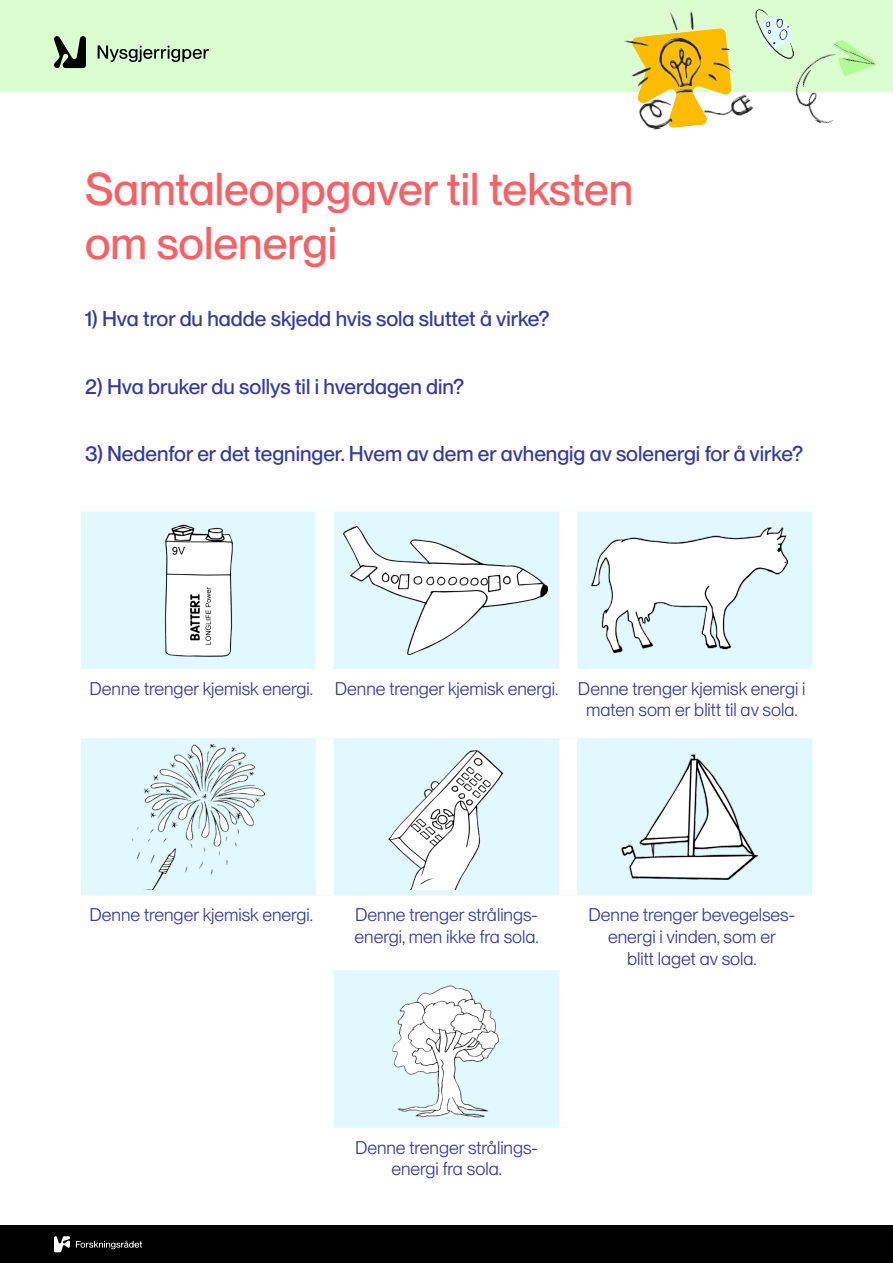
<style>
.page{position:relative;width:893px;height:1263px;background:#fff}
.page>*{position:absolute;margin:0;border:0;box-sizing:border-box;transform-origin:0 0}
.Tittel{font:500 45px/54px "PP Neue Montreal";color:#f66166}
.Mellomtittel_1{font:500 21px "PP Neue Montreal";color:#3339a2}
.Tekst_bildeoppgave{font:18px/21.6px "PP Neue Montreal";color:#3339a2;text-align:center}
</style>
<div class="page">
<div style="left:0;top:0;width:893px;height:91px;background:#dafed0"></div>
<div style="left:0;top:1225px;width:893px;height:38px;background:#000"></div>
<img style="left:622px;top:11px;width:133px;height:119px">
<img style="left:756px;top:10px;width:36px;height:49px">
<img style="left:786px;top:37px;width:90px;height:87px">
<svg style="left:98px;top:45px;width:111px;height:17px"></svg>
<svg style="left:54px;top:36px;width:32px;height:32px"></svg>
<svg style="left:54px;top:1236px;width:16px;height:16px"></svg>
<svg style="left:76px;top:1241px;width:66px;height:8px"></svg>
<svg style="left:81px;top:512px;width:731px;height:616px"></svg>
<div style="left:316px;top:512px;width:18px;height:157px;background:#fff"></div>
<div style="left:559px;top:512px;width:18px;height:157px;background:#fff"></div>
<div style="left:316px;top:669px;width:18px;height:69px;background:#fff"></div>
<div style="left:559px;top:669px;width:18px;height:69px;background:#fff"></div>
<div style="left:316px;top:738px;width:18px;height:157px;background:#fff"></div>
<div style="left:559px;top:738px;width:18px;height:157px;background:#fff"></div>
<div style="left:316px;top:895px;width:18px;height:75px;background:#fff"></div>
<div style="left:559px;top:895px;width:18px;height:75px;background:#fff"></div>
<div style="left:316px;top:970px;width:18px;height:158px;background:#fff"></div>
<div style="left:559px;top:970px;width:18px;height:158px;background:#fff"></div>
<img style="left:163px;top:523px;width:72px;height:134px">
<img style="left:343px;top:526px;width:205px;height:128px">
<img style="left:591px;top:528px;width:196px;height:125px">
<img style="left:133px;top:744px;width:132px;height:145px">
<img style="left:389px;top:750px;width:113px;height:139px">
<div style="left:577px;top:744px;width:224px;height:145px;background:#e0f8fe"></div>
<img style="left:621px;top:755px;width:136px;height:124px">
<div style="left:334px;top:976px;width:223px;height:146px;background:#e0f8fe"></div>
<img style="left:392px;top:985px;width:107px;height:133px">
<h1 class="Tittel" style="left:85px;top:162px;width:550px">Samtaleoppgaver til teksten om solenergi</h1>
<h2 class="Mellomtittel_1" style="left:85px;top:306px;width:466px">1) Hva tror du hadde skjedd hvis sola sluttet å virke?</h2>
<h2 class="Mellomtittel_1" style="left:85px;top:374px;width:381px">2) Hva bruker du sollys til i hverdagen din?</h2>
<h2 class="Mellomtittel_1" style="left:85px;top:441px;width:719px">3) Nedenfor er det tegninger. Hvem av dem er avhengig av solenergi for å virke?</h2>
<p class="Tekst_bildeoppgave" style="left:90px;top:677px;width:225px">Denne trenger kjemisk energi.</p>
<p class="Tekst_bildeoppgave" style="left:335px;top:677px;width:225px">Denne trenger kjemisk energi.</p>
<p class="Tekst_bildeoppgave" style="left:578px;top:677px;width:229px">Denne trenger kjemisk energi i maten som er blitt til av sola.</p>
<p class="Tekst_bildeoppgave" style="left:90px;top:904px;width:225px">Denne trenger kjemisk energi.</p>
<p class="Tekst_bildeoppgave" style="left:355px;top:904px;width:186px;text-align:left">Denne trenger strålings&shy;energi, men ikke fra sola.</p>
<p class="Tekst_bildeoppgave" style="left:589px;top:904px;width:208px">Denne trenger bevegelses&shy;energi i vinden, som er<br>blitt laget av sola.</p>
<p class="Tekst_bildeoppgave" style="left:355px;top:1136px;width:184px">Denne trenger strålings&shy;energi fra sola.</p>
</div>
